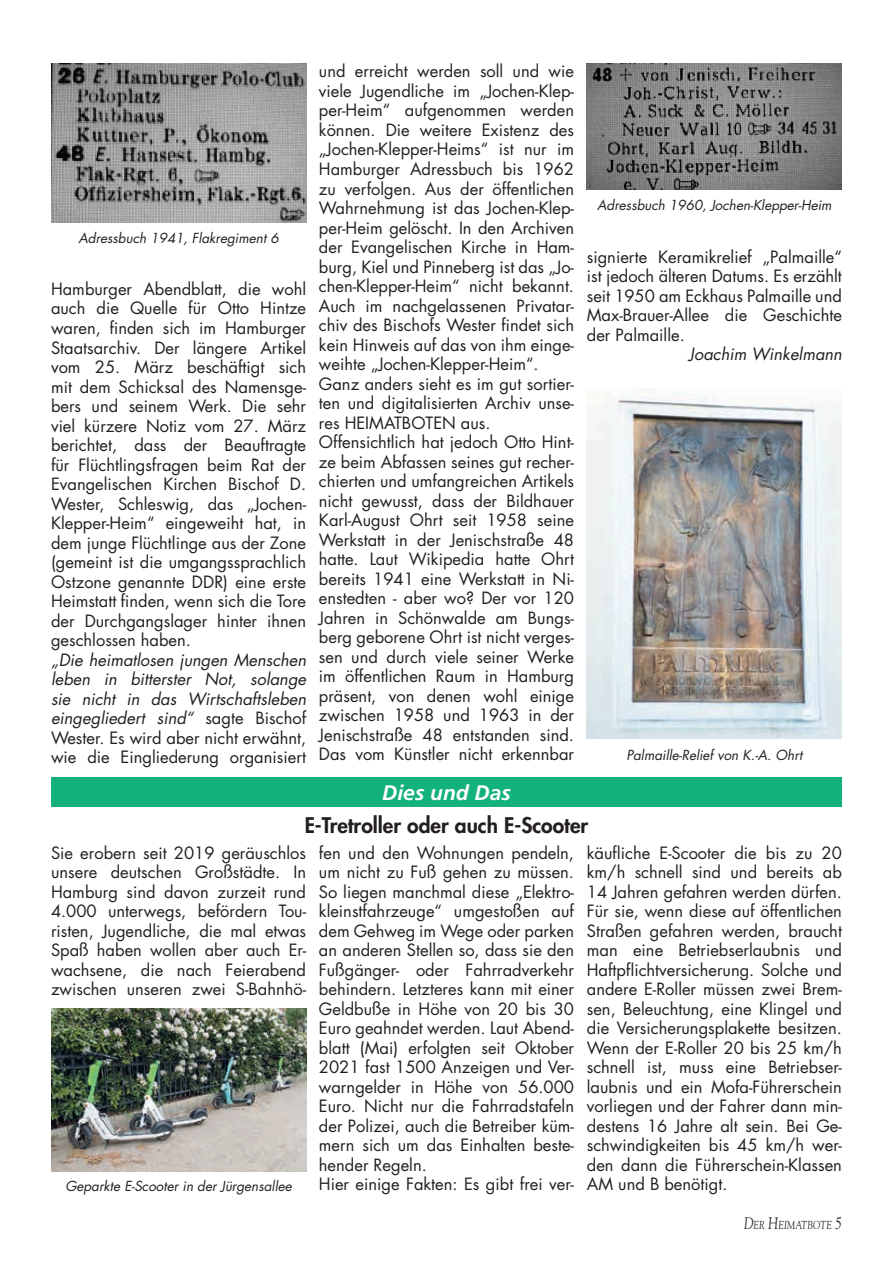
<style>
.page{position:relative;width:893px;height:1263px;background:#fff}
.page>*{position:absolute;margin:0;border:0;box-sizing:border-box;transform-origin:0 0}
.t1{font:800 21px "Futura Std";color:#231f20}
.t2{font:italic 700 21px "Frutiger LT Std";color:#fff}
.t3{font:16.5px/19.5px "Futura Std";color:#231f20;text-align:justify}
.t4{font:italic 16.5px/19.5px "Futura Std";color:#231f20;text-align:justify}
.t5{font:italic 13.5px "Futura Std";color:#231f20}
.t6{font:italic 11.55px "Goudy Std";color:#231f20;scale:.8 1}
.s1{font-style:normal}
.s2{font-size:16.5px}
</style>
<div class="page">
<div style="left:51px;top:777px;width:791px;height:30px;background:#13b27b"></div>
<img style="left:51px;top:64px;width:255px;height:159px">
<img style="left:587px;top:64px;width:255px;height:125px">
<img style="left:587px;top:392px;width:255px;height:346px">
<img style="left:51px;top:1008px;width:255px;height:163px">
<p class="t5" style="left:78px;top:229px;width:202px">Adressbuch 1941, Flakregiment 6</p>
<p class="t3" style="left:51px;top:279px;width:257px">Hamburger Abendblatt, die wohl auch die Quelle für Otto Hintze waren, finden sich im Hamburger Staatsarchiv. Der längere Artikel vom 25. März beschäftigt sich mit dem Schicksal des Namensge&shy;bers und seinem Werk. Die sehr viel kürzere Notiz vom 27. März berichtet, dass der Beauftragte für Flüchtlingsfragen beim Rat der Evangelischen Kirchen Bischof D.<br>Wester, Schleswig, das „Jochen-Klepper-Heim“ eingeweiht hat, in dem junge Flüchtlinge aus der Zone (gemeint ist die umgangssprachlich Ostzone genannte DDR) eine erste Heimstatt finden, wenn sich die Tore der Durchgangslager hinter ihnen geschlossen haben.</p>
<p class="t4" style="left:51px;top:650px;width:257px">„Die heimatlosen jungen Menschen leben in bitterster Not, solange sie nicht in das Wirtschaftsleben eingegliedert sind“ <span class="s1">sagte Bischof Wester. Es wird aber nicht erwähnt, wie die Eingliederung organisiert</span></p>
<p class="t3" style="left:319px;top:62px;width:257px;text-align:left">und erreicht werden soll und wie viele Jugendliche im „Jochen-Klep&shy;per-Heim“ aufgenommen werden können. Die weitere Existenz des „Jochen-Klepper-Heims“ ist nur im Hamburger Adressbuch bis 1962 zu verfolgen. Aus der öffentlichen Wahrnehmung ist das Jochen-Klep&shy;per-Heim gelöscht. In den Archiven der Evangelischen Kirche in Ham&shy;burg, Kiel und Pinneberg ist das „Jo&shy;chen-Klepper-Heim“ nicht bekannt.<br>Auch im nachgelassenen Privatar&shy;chiv des Bischofs Wester findet sich kein Hinweis auf das von ihm einge&shy;weihte „Jochen-Klepper-Heim“.<br>Ganz anders sieht es im gut sortier&shy;ten und digitalisierten Archiv unse&shy;res HEIMATBOTEN aus.<br>Offensichtlich hat jedoch Otto Hint&shy;ze beim Abfassen seines gut recher&shy;chierten und umfangreichen Artikels nicht gewusst, dass der Bildhauer Karl-August Ohrt seit 1958 seine Werkstatt in der Jenischstraße 48 hatte. Laut Wikipedia hatte Ohrt bereits 1941 eine Werkstatt in Ni&shy;enstedten - aber wo? Der vor 120<br>Jahren in Schönwalde am Bungs&shy;berg geborene Ohrt ist nicht verges&shy;sen und durch viele seiner Werke im öffentlichen Raum in Hamburg präsent, von denen wohl einige zwischen 1958 und 1963 in der Jenischstraße 48 entstanden sind.<br>Das vom Künstler nicht erkennbar</p>
<p class="t2" style="left:382px;top:780px;width:130px">Dies und Das</p>
<p class="t5" style="left:597px;top:197px;width:236px">Adressbuch 1960, Jochen-Klepper-Heim</p>
<p class="t3" style="left:587px;top:247px;width:257px">signierte Keramikrelief „Palmaille“ ist jedoch älteren Datums. Es erzählt seit 1950 am Eckhaus Palmaille und Max-Brauer-Allee die Geschichte der Palmaille.</p>
<p class="t4" style="left:689px;top:344px;width:155px">Joachim Winkelmann</p>
<p class="t5" style="left:626px;top:746px;width:177px">Palmaille-Relief von K.-A. Ohrt</p>
<p class="t1" style="left:305px;top:812px;width:285px">E-Tretroller oder auch E-Scooter</p>
<p class="t3" style="left:51px;top:843px;width:257px">Sie erobern seit 2019 geräuschlos unsere deutschen Großstädte. In Hamburg sind davon zurzeit rund 4.000 unterwegs, befördern Tou&shy;risten, Jugendliche, die mal etwas Spaß haben wollen aber auch Er&shy;wachsene, die nach Feierabend zwischen unseren zwei S-Bahnhö-</p>
<p class="t3" style="left:319px;top:843px;width:257px;text-align:left">fen und den Wohnungen pendeln, um nicht zu Fuß gehen zu müssen.<br>So liegen manchmal diese „Elektro&shy;kleinstfahrzeuge“ umgestoßen auf dem Gehweg im Wege oder parken an anderen Stellen so, dass sie den<br>Fußgänger- oder Fahrradverkehr behindern. Letzteres kann mit einer<br>Geldbuße in Höhe von 20 bis 30<br>Euro geahndet werden. Laut Abend&shy;blatt (Mai) erfolgten seit Oktober<br>2021 fast 1500 Anzeigen und Ver&shy;warngelder in Höhe von 56.000<br>Euro. Nicht nur die Fahrradstafeln der Polizei, auch die Betreiber küm&shy;mern sich um das Einhalten beste&shy;hender Regeln.<br>Hier einige Fakten: Es gibt frei ver-</p>
<p class="t3" style="left:587px;top:843px;width:257px">käufliche E-Scooter die bis zu 20 km/h schnell sind und bereits ab 14 Jahren gefahren werden dürfen.<br>Für sie, wenn diese auf öffentlichen Straßen gefahren werden, braucht man eine Betriebserlaubnis und Haftpflichtversicherung. Solche und andere E-Roller müssen zwei Brem&shy;sen, Beleuchtung, eine Klingel und die Versicherungsplakette besitzen.<br>Wenn der E-Roller 20 bis 25 km/h schnell ist, muss eine Betriebser&shy;laubnis und ein Mofa-Führerschein vorliegen und der Fahrer dann min&shy;destens 16 Jahre alt sein. Bei Ge&shy;schwindigkeiten bis 45 km/h wer&shy;den dann die Führerschein-Klassen</p>
<p class="t5" style="left:65px;top:1177px;width:228px">Geparkte E-Scooter in der Jürgensallee</p>
<p class="t3" style="left:587px;top:1175px;width:142px">AM und B benötigt.</p>
<p class="t6" style="left:744px;top:1217px;width:124px"><span class="s2">D</span>ER <span class="s2">H</span>EIMATBOTE <span class="s2">5</span></p>
</div>
